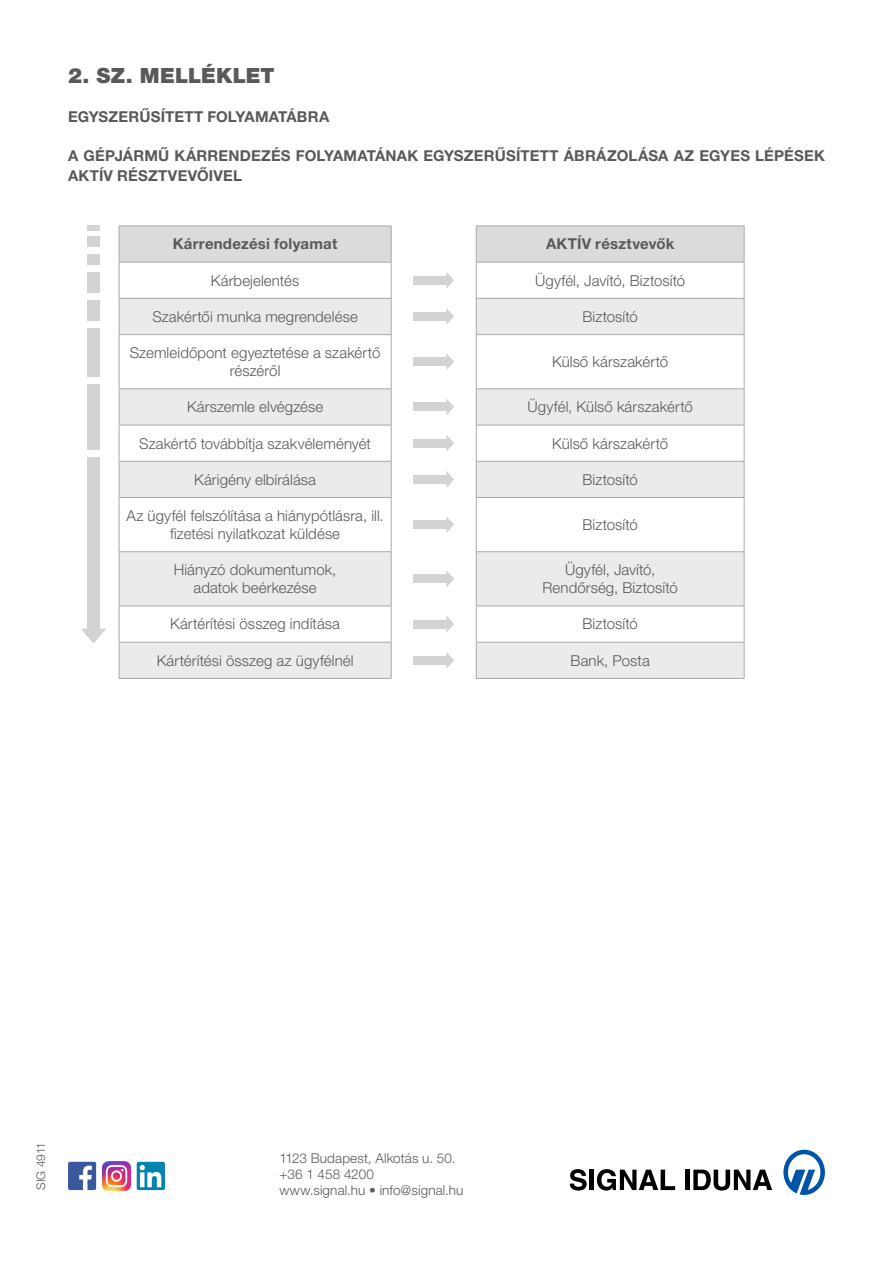
<style>
.page{position:relative;width:893px;height:1263px;background:#fff}
.page>*{position:absolute;margin:0;border:0;box-sizing:border-box;transform-origin:0 0}
.t1{font:900 21px "Helvetica Neue LT Std";letter-spacing:.01em;color:#58595b}
.t2{font:300 15px/18px "Helvetica Neue LT Std";letter-spacing:.005em;color:#58595b;text-align:center}
.t3{font:700 15px/19.5px "Helvetica Neue LT Std";letter-spacing:.015em;color:#58595b}
.t4{font:300 13.5px/16.2px "Helvetica Neue LT Std";letter-spacing:.01em;color:#58595b}
.t5{font:300 12px "Helvetica Neue LT Std";letter-spacing:.005em;color:#58595b}
</style>
<div class="page">
<svg style="left:570px;top:1169px;width:17px;height:21px"></svg>
<hr style="left:590px;top:1169px;width:4px;height:21px;background:#000">
<svg style="left:597px;top:1169px;width:78px;height:21px"></svg>
<hr style="left:685px;top:1169px;width:4px;height:21px;background:#000">
<svg style="left:693px;top:1169px;width:79px;height:21px"></svg>
<svg style="left:783px;top:1150px;width:42px;height:45px"></svg>
<img style="left:137px;top:1162px;width:28px;height:28px">
<img style="left:102px;top:1162px;width:29px;height:28px">
<img style="left:68px;top:1162px;width:28px;height:28px">
<svg style="left:120px;top:226px;width:624px;height:36px"></svg>
<svg style="left:120px;top:298px;width:624px;height:380px"></svg>
<hr style="left:476px;top:226px;width:268px;height:1px;background:#a7a9ac">
<hr style="left:476px;top:226px;width:1px;height:36px;background:#a7a9ac">
<hr style="left:744px;top:226px;width:1px;height:36px;background:#a7a9ac">
<hr style="left:476px;top:262px;width:268px;height:1px;background:#a7a9ac">
<hr style="left:476px;top:262px;width:1px;height:36px;background:#a7a9ac">
<hr style="left:744px;top:262px;width:1px;height:36px;background:#a7a9ac">
<hr style="left:476px;top:298px;width:268px;height:1px;background:#a7a9ac">
<hr style="left:476px;top:299px;width:1px;height:35px;background:#a7a9ac">
<hr style="left:744px;top:299px;width:1px;height:35px;background:#a7a9ac">
<hr style="left:476px;top:334px;width:268px;height:1px;background:#a7a9ac">
<hr style="left:476px;top:335px;width:1px;height:53px;background:#a7a9ac">
<hr style="left:744px;top:335px;width:1px;height:53px;background:#a7a9ac">
<hr style="left:476px;top:388px;width:268px;height:1px;background:#a7a9ac">
<hr style="left:476px;top:389px;width:1px;height:36px;background:#a7a9ac">
<hr style="left:744px;top:389px;width:1px;height:36px;background:#a7a9ac">
<hr style="left:476px;top:425px;width:268px;height:1px;background:#a7a9ac">
<hr style="left:476px;top:425px;width:1px;height:36px;background:#a7a9ac">
<hr style="left:744px;top:425px;width:1px;height:36px;background:#a7a9ac">
<hr style="left:476px;top:461px;width:268px;height:1px;background:#a7a9ac">
<hr style="left:476px;top:462px;width:1px;height:35px;background:#a7a9ac">
<hr style="left:744px;top:462px;width:1px;height:35px;background:#a7a9ac">
<hr style="left:476px;top:497px;width:268px;height:1px;background:#a7a9ac">
<hr style="left:476px;top:498px;width:1px;height:53px;background:#a7a9ac">
<hr style="left:744px;top:498px;width:1px;height:53px;background:#a7a9ac">
<hr style="left:476px;top:551px;width:268px;height:1px;background:#a7a9ac">
<hr style="left:476px;top:552px;width:1px;height:54px;background:#a7a9ac">
<hr style="left:744px;top:552px;width:1px;height:54px;background:#a7a9ac">
<hr style="left:476px;top:606px;width:268px;height:1px;background:#a7a9ac">
<hr style="left:476px;top:606px;width:1px;height:36px;background:#a7a9ac">
<hr style="left:744px;top:606px;width:1px;height:36px;background:#a7a9ac">
<hr style="left:476px;top:642px;width:268px;height:1px;background:#a7a9ac">
<hr style="left:476px;top:642px;width:1px;height:36px;background:#a7a9ac">
<hr style="left:744px;top:642px;width:1px;height:36px;background:#a7a9ac">
<hr style="left:476px;top:678px;width:268px;height:1px;background:#a7a9ac">
<hr style="left:119px;top:226px;width:273px;height:1px;background:#a7a9ac">
<hr style="left:119px;top:226px;width:1px;height:36px;background:#a7a9ac">
<hr style="left:391px;top:226px;width:1px;height:36px;background:#a7a9ac">
<hr style="left:119px;top:262px;width:273px;height:1px;background:#a7a9ac">
<hr style="left:119px;top:262px;width:1px;height:36px;background:#a7a9ac">
<hr style="left:391px;top:262px;width:1px;height:36px;background:#a7a9ac">
<hr style="left:119px;top:298px;width:273px;height:1px;background:#a7a9ac">
<hr style="left:119px;top:299px;width:1px;height:35px;background:#a7a9ac">
<hr style="left:391px;top:299px;width:1px;height:35px;background:#a7a9ac">
<hr style="left:119px;top:334px;width:273px;height:1px;background:#a7a9ac">
<hr style="left:119px;top:335px;width:1px;height:53px;background:#a7a9ac">
<hr style="left:391px;top:335px;width:1px;height:53px;background:#a7a9ac">
<hr style="left:119px;top:388px;width:273px;height:1px;background:#a7a9ac">
<hr style="left:119px;top:389px;width:1px;height:36px;background:#a7a9ac">
<hr style="left:391px;top:389px;width:1px;height:36px;background:#a7a9ac">
<hr style="left:119px;top:425px;width:273px;height:1px;background:#a7a9ac">
<hr style="left:119px;top:425px;width:1px;height:36px;background:#a7a9ac">
<hr style="left:391px;top:425px;width:1px;height:36px;background:#a7a9ac">
<hr style="left:119px;top:461px;width:273px;height:1px;background:#a7a9ac">
<hr style="left:119px;top:462px;width:1px;height:35px;background:#a7a9ac">
<hr style="left:391px;top:462px;width:1px;height:35px;background:#a7a9ac">
<hr style="left:119px;top:497px;width:273px;height:1px;background:#a7a9ac">
<hr style="left:119px;top:498px;width:1px;height:53px;background:#a7a9ac">
<hr style="left:391px;top:498px;width:1px;height:53px;background:#a7a9ac">
<hr style="left:119px;top:551px;width:273px;height:1px;background:#a7a9ac">
<hr style="left:119px;top:552px;width:1px;height:54px;background:#a7a9ac">
<hr style="left:391px;top:552px;width:1px;height:54px;background:#a7a9ac">
<hr style="left:119px;top:606px;width:273px;height:1px;background:#a7a9ac">
<hr style="left:119px;top:606px;width:1px;height:36px;background:#a7a9ac">
<hr style="left:391px;top:606px;width:1px;height:36px;background:#a7a9ac">
<hr style="left:119px;top:642px;width:273px;height:1px;background:#a7a9ac">
<hr style="left:119px;top:642px;width:1px;height:36px;background:#a7a9ac">
<hr style="left:391px;top:642px;width:1px;height:36px;background:#a7a9ac">
<hr style="left:119px;top:678px;width:273px;height:1px;background:#a7a9ac">
<svg style="left:446px;top:272px;width:8px;height:17px"></svg>
<div style="left:413px;top:276px;width:36px;height:8px;background:#d1d3d4"></div>
<svg style="left:446px;top:308px;width:8px;height:17px"></svg>
<div style="left:413px;top:312px;width:36px;height:9px;background:#d1d3d4"></div>
<svg style="left:446px;top:353px;width:8px;height:17px"></svg>
<div style="left:413px;top:358px;width:36px;height:8px;background:#d1d3d4"></div>
<svg style="left:446px;top:398px;width:8px;height:17px"></svg>
<div style="left:413px;top:403px;width:36px;height:8px;background:#d1d3d4"></div>
<svg style="left:446px;top:435px;width:8px;height:17px"></svg>
<div style="left:413px;top:439px;width:36px;height:8px;background:#d1d3d4"></div>
<svg style="left:446px;top:471px;width:8px;height:17px"></svg>
<div style="left:413px;top:475px;width:36px;height:8px;background:#d1d3d4"></div>
<svg style="left:446px;top:516px;width:8px;height:17px"></svg>
<div style="left:413px;top:520px;width:36px;height:9px;background:#d1d3d4"></div>
<svg style="left:446px;top:570px;width:8px;height:17px"></svg>
<div style="left:413px;top:575px;width:36px;height:8px;background:#d1d3d4"></div>
<svg style="left:446px;top:616px;width:8px;height:17px"></svg>
<div style="left:413px;top:620px;width:36px;height:8px;background:#d1d3d4"></div>
<svg style="left:446px;top:652px;width:8px;height:17px"></svg>
<div style="left:413px;top:656px;width:36px;height:8px;background:#d1d3d4"></div>
<svg style="left:81px;top:629px;width:25px;height:15px"></svg>
<div style="left:87px;top:457px;width:13px;height:172px;background:#d1d3d4"></div>
<div style="left:87px;top:384px;width:13px;height:65px;background:#d1d3d4"></div>
<div style="left:87px;top:328px;width:13px;height:49px;background:#d1d3d4"></div>
<div style="left:87px;top:300px;width:13px;height:20px;background:#d1d3d4"></div>
<div style="left:87px;top:272px;width:13px;height:20px;background:#d1d3d4"></div>
<div style="left:87px;top:254px;width:13px;height:10px;background:#d1d3d4"></div>
<div style="left:87px;top:236px;width:13px;height:11px;background:#d1d3d4"></div>
<div style="left:87px;top:226px;width:13px;height:5px;background:#d1d3d4"></div>
<h1 class="t1" style="left:68px;top:63px;width:208px">2. SZ. MELLÉKLET</h1>
<p class="t3" style="left:68px;top:107px;width:263px">EGYSZERŰSÍTETT FOLYAMATÁBRA</p>
<p class="t3" style="left:68px;top:146px;width:758px">A GÉPJÁRMŰ KÁRRENDEZÉS FOLYAMATÁNAK EGYSZERŰSÍTETT ÁBRÁZOLÁSA AZ EGYES LÉPÉSEK<br>AKTÍV RÉSZTVEVŐIVEL</p>
<p class="t3" style="left:173px;top:234px;width:166px">Kárrendezési folyamat</p>
<p class="t3" style="left:546px;top:234px;width:130px">AKTÍV résztvevők</p>
<p class="t2" style="left:211px;top:271px;width:90px">Kárbejelentés</p>
<p class="t2" style="left:535px;top:271px;width:152px">Ügyfél, Javító, Biztosító</p>
<p class="t2" style="left:152px;top:307px;width:207px">Szakértői munka megrendelése</p>
<p class="t2" style="left:582px;top:307px;width:57px">Biztosító</p>
<p class="t2" style="left:130px;top:343px;width:252px">Szemleidőpont egyeztetése a szakértő részéről</p>
<p class="t2" style="left:552px;top:352px;width:118px">Külső kárszakértő</p>
<p class="t2" style="left:187px;top:398px;width:138px">Kárszemle elvégzése</p>
<p class="t2" style="left:528px;top:398px;width:167px">Ügyfél, Külső kárszakértő</p>
<p class="t2" style="left:139px;top:434px;width:233px">Szakértő továbbítja szakvéleményét</p>
<p class="t2" style="left:552px;top:434px;width:118px">Külső kárszakértő</p>
<p class="t2" style="left:194px;top:470px;width:123px">Kárigény elbírálása</p>
<p class="t2" style="left:582px;top:470px;width:57px">Biztosító</p>
<p class="t2" style="left:127px;top:506px;width:259px">Az ügyfél felszólítása a hiánypótlásra, ill. fizetési nyilatkozat küldése</p>
<p class="t2" style="left:582px;top:515px;width:57px">Biztosító</p>
<p class="t2" style="left:174px;top:560px;width:164px">Hiányzó dokumentumok, adatok beérkezése</p>
<p class="t2" style="left:542px;top:560px;width:137px">Ügyfél, Javító,<br>Rendőrség, Biztosító</p>
<p class="t2" style="left:170px;top:615px;width:171px">Kártérítési összeg indítása</p>
<p class="t2" style="left:582px;top:615px;width:57px">Biztosító</p>
<p class="t2" style="left:157px;top:651px;width:198px">Kártérítési összeg az ügyfélnél</p>
<p class="t2" style="left:571px;top:651px;width:81px">Bank, Posta</p>
<p class="t5" style="left:34px;top:1190px;width:49px;rotate:-90deg">SIG 4911</p>
<p class="t4" style="left:279px;top:1149px;width:186px">1123 Budapest, Alkotás u. 50. +36 1 458 4200 www.signal.hu • info@signal.hu</p>
</div>
